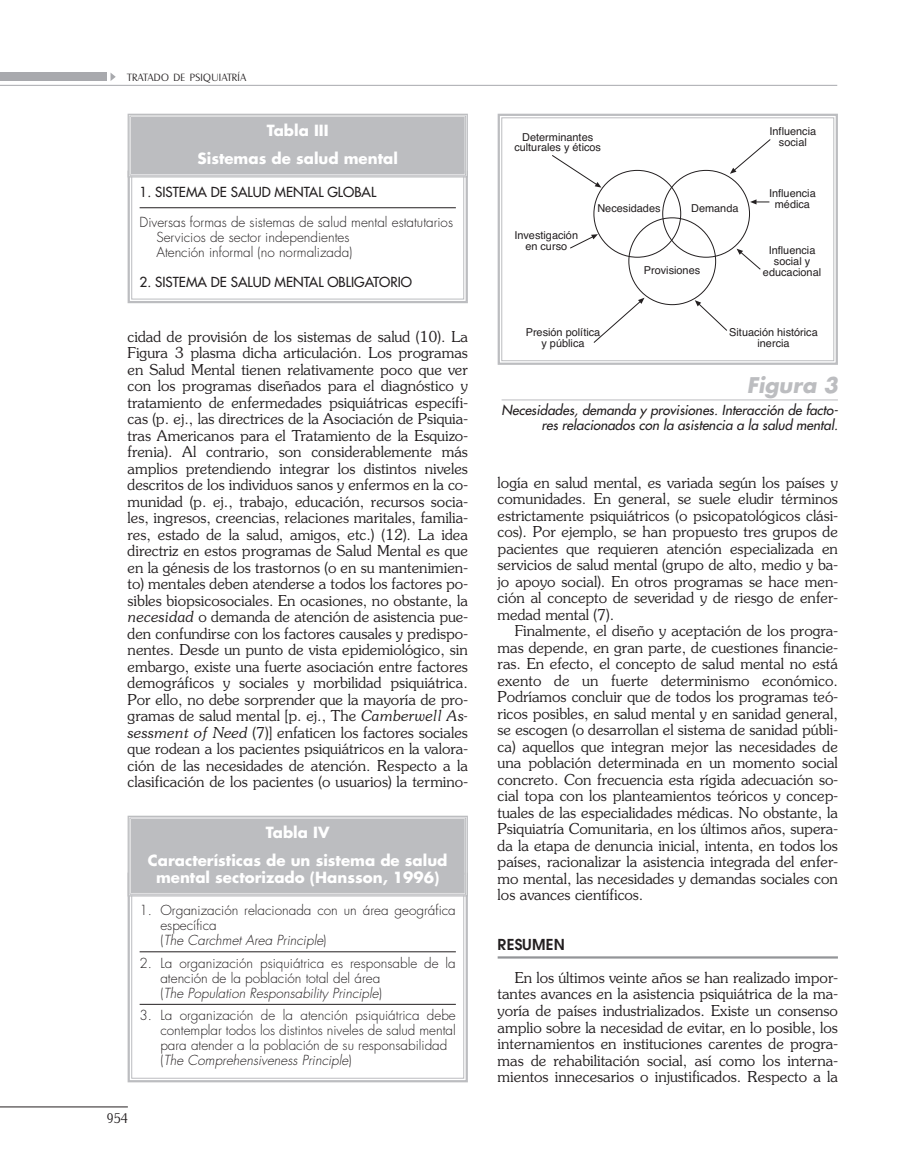
<style>
.page{position:relative;width:923px;height:1170px;background:#fff}
.page>*{position:absolute;margin:0;border:0;box-sizing:border-box;transform-origin:0 0}
.t1{font:italic 700 21px "Futura";color:#bcbdc0}
.t2{font:300 15px/16.5px "Souvenir";color:#231f20;text-align:justify}
.t3{font:700 15px/28.5px "Futura";color:#fff;text-align:center}
.t4{font:600 15px "Avant Garde";letter-spacing:.015em;color:#231f20}
.t5{font:300 13.5px/15px "Futura";color:#231f20}
.t6{font:italic 13.5px/15px "Futura";color:#231f20;text-align:right}
.t7{font:13.5px "Futura";color:#231f20}
.t8{font:300 13.5px "Salzburg";color:#231f20}
.t9{font:10.95px/10.9px "Helvetica";color:#231f20;text-align:center}
.t10{font:300 10.2px "Salzburg";letter-spacing:.035em;color:#231f20}
.s1{font-style:italic}
</style>
<div class="page">
<hr style="left:497px;top:956px;width:341px;height:2px;background:#939598">
<div style="left:0;top:73px;width:107px;height:8px;background:#a8a9ad"></div>
<svg style="left:110px;top:73px;width:6px;height:8px"></svg>
<hr style="left:0;top:1106px;width:128px;height:1px;background:#231f20">
<hr style="left:0;top:85px;width:837px;height:1px;background:#a8a9ad">
<div style="left:128px;top:171px;width:340px;height:132px;border:2px solid #bcbdc0"></div>
<div style="left:131px;top:174px;width:333px;height:125px;border:1px solid #bcbdc0"></div>
<hr style="left:140px;top:207px;width:316px;height:1px;background:#231f20">
<div style="left:132px;top:118px;width:331px;height:55px;background:#bcbdc0"></div>
<div style="left:128px;top:114px;width:340px;height:63px;border:1px solid #bcbdc0"></div>
<div style="left:129px;top:116px;width:337px;height:59px;border:1px solid #bcbdc0"></div>
<div style="left:131px;top:117px;width:334px;height:57px;border:1px solid #bcbdc0"></div>
<div style="left:128px;top:872px;width:340px;height:210px;border:2px solid #bcbdc0"></div>
<div style="left:131px;top:876px;width:333px;height:202px;border:1px solid #bcbdc0"></div>
<hr style="left:140px;top:951px;width:316px;height:1px;background:#231f20">
<hr style="left:140px;top:1003px;width:316px;height:1px;background:#231f20">
<div style="left:132px;top:820px;width:331px;height:71px;background:#bcbdc0"></div>
<div style="left:128px;top:815px;width:340px;height:81px;border:1px solid #bcbdc0"></div>
<div style="left:129px;top:817px;width:337px;height:77px;border:1px solid #bcbdc0"></div>
<div style="left:131px;top:818px;width:334px;height:75px;border:1px solid #bcbdc0"></div>
<hr style="left:501px;top:399px;width:337px;height:1px;background:#bcbdc0">
<svg style="left:552px;top:155px;width:49px;height:33px"></svg>
<svg style="left:570px;top:234px;width:28px;height:15px"></svg>
<svg style="left:593px;top:298px;width:51px;height:45px"></svg>
<svg style="left:695px;top:300px;width:32px;height:31px"></svg>
<svg style="left:736px;top:249px;width:25px;height:21px"></svg>
<svg style="left:750px;top:199px;width:19px;height:5px"></svg>
<svg style="left:730px;top:139px;width:41px;height:35px"></svg>
<div style="left:497px;top:114px;width:341px;height:251px;border:2px solid #bcbdc0"></div>
<div style="left:501px;top:117px;width:333px;height:244px;border:1px solid #bcbdc0"></div>
<p class="t10" style="left:128px;top:71px;width:120px">TRATADO DE PSIQUIATRÍA</p>
<p class="t3" style="left:198px;top:117px;width:202px">Tabla III<br>Sistemas de salud mental</p>
<p class="t7" style="left:140px;top:185px;width:238px">1. SISTEMA DE SALUD MENTAL GLOBAL</p>
<p class="t5" style="left:156px;top:215px;width:298px;text-indent:-17px">Diversas formas de sistemas de salud mental estatutarios<br>Servicios de sector independientes<br>Atención informal (no normalizada)</p>
<p class="t7" style="left:140px;top:275px;width:274px">2. SISTEMA DE SALUD MENTAL OBLIGATORIO</p>
<p class="t2" style="left:128px;top:328px;width:342px">cidad de provisión de los sistemas de salud (10). La Figura 3 plasma dicha articulación. Los programas en Salud Mental tienen relativamente poco que ver con los programas diseñados para el diagnóstico y tratamiento de enfermedades psiquiátricas específi&shy;cas (p. ej., las directrices de la Asociación de Psiquia&shy;tras Americanos para el Tratamiento de la Esquizo&shy;frenia). Al contrario, son considerablemente más amplios pretendiendo integrar los distintos niveles descritos de los individuos sanos y enfermos en la co&shy;munidad (p. ej., trabajo, educación, recursos socia&shy;les, ingresos, creencias, relaciones maritales, familia&shy;res, estado de la salud, amigos, etc.) (12). La idea directriz en estos programas de Salud Mental es que en la génesis de los trastornos (o en su mantenimien&shy;to) mentales deben atenderse a todos los factores po&shy;sibles biopsicosociales. En ocasiones, no obstante, la <span class="s1">necesidad</span> o demanda de atención de asistencia pue&shy;den confundirse con los factores causales y predispo&shy;nentes. Desde un punto de vista epidemiológico, sin embargo, existe una fuerte asociación entre factores demográficos y sociales y morbilidad psiquiátrica.<br>Por ello, no debe sorprender que la mayoría de pro&shy;gramas de salud mental [p. ej., The <span class="s1">Camberwell As&shy;sessment of Need</span> (7)] enfaticen los factores sociales que rodean a los pacientes psiquiátricos en la valora&shy;ción de las necesidades de atención. Respecto a la clasificación de los pacientes (o usuarios) la termino-</p>
<p class="t3" style="left:148px;top:819px;width:301px">Tabla IV<br>Características de un sistema de salud</p>
<p class="t3" style="left:156px;top:864px;width:285px">mental sectorizado (Hansson, 1996)</p>
<p class="t5" style="left:160px;top:903px;width:297px;text-indent:-21px">1. Organización relacionada con un área geográfica específica<br>(<span class="s1">The Carchmet Area Principle</span>)</p>
<p class="t5" style="left:160px;top:956px;width:297px;text-indent:-21px">2. La organización psiquiátrica es responsable de la atención de la población total del área<br>(<span class="s1">The Population Responsability Principle</span>)</p>
<p class="t5" style="left:160px;top:1008px;width:297px;text-indent:-21px">3. La organización de la atención psiquiátrica debe contemplar todos los distintos niveles de salud mental para atender a la población de su responsabilidad (<span class="s1">The Comprehensiveness Principle</span>)</p>
<p class="t8" style="left:107px;top:1110px;width:22px">954</p>
<p class="t9" style="left:514px;top:131px;width:88px">Determinantes culturales y éticos</p>
<p class="t9" style="left:514px;top:230px;width:65px">Investigación en curso</p>
<p class="t9" style="left:597px;top:203px;width:65px">Necesidades</p>
<p class="t9" style="left:691px;top:203px;width:49px">Demanda</p>
<p class="t9" style="left:644px;top:264px;width:58px">Provisiones</p>
<p class="t9" style="left:769px;top:126px;width:48px">Influencia social</p>
<p class="t9" style="left:769px;top:187px;width:48px">Influencia médica</p>
<p class="t9" style="left:763px;top:244px;width:60px">Influencia social y educacional</p>
<p class="t9" style="left:526px;top:327px;width:76px">Presión política y pública</p>
<p class="t9" style="left:729px;top:327px;width:90px">Situación histórica inercia</p>
<h1 class="t1" style="left:746px;top:375px;width:93px">Figura 3</h1>
<p class="t6" style="left:501px;top:403px;width:338px">Necesidades, demanda y provisiones. Interacción de facto&shy;res relacionados con la asistencia a la salud mental.</p>
<p class="t2" style="left:497px;top:474px;width:342px">logía en salud mental, es variada según los países y comunidades. En general, se suele eludir términos estrictamente psiquiátricos (o psicopatológicos clási&shy;cos). Por ejemplo, se han propuesto tres grupos de pacientes que requieren atención especializada en servicios de salud mental (grupo de alto, medio y ba&shy;jo apoyo social). En otros programas se hace men&shy;ción al concepto de severidad y de riesgo de enfer&shy;medad mental (7).</p>
<p class="t2" style="left:497px;top:622px;width:342px;text-indent:17px">Finalmente, el diseño y aceptación de los progra&shy;mas depende, en gran parte, de cuestiones financie&shy;ras. En efecto, el concepto de salud mental no está exento de un fuerte determinismo económico.<br>Podríamos concluir que de todos los programas teó&shy;ricos posibles, en salud mental y en sanidad general, se escogen (o desarrollan el sistema de sanidad públi&shy;ca) aquellos que integran mejor las necesidades de una población determinada en un momento social concreto. Con frecuencia esta rígida adecuación so&shy;cial topa con los planteamientos teóricos y concep&shy;tuales de las especialidades médicas. No obstante, la Psiquiatría Comunitaria, en los últimos años, supera&shy;da la etapa de denuncia inicial, intenta, en todos los países, racionalizar la asistencia integrada del enfer&shy;mo mental, las necesidades y demandas sociales con los avances científicos.</p>
<p class="t4" style="left:497px;top:938px;width:69px">RESUMEN</p>
<p class="t2" style="left:497px;top:969px;width:342px;text-indent:17px">En los últimos veinte años se han realizado impor&shy;tantes avances en la asistencia psiquiátrica de la ma&shy;yoría de países industrializados. Existe un consenso amplio sobre la necesidad de evitar, en lo posible, los internamientos en instituciones carentes de progra&shy;mas de rehabilitación social, así como los interna&shy;mientos innecesarios o injustificados. Respecto a la</p>
</div>
